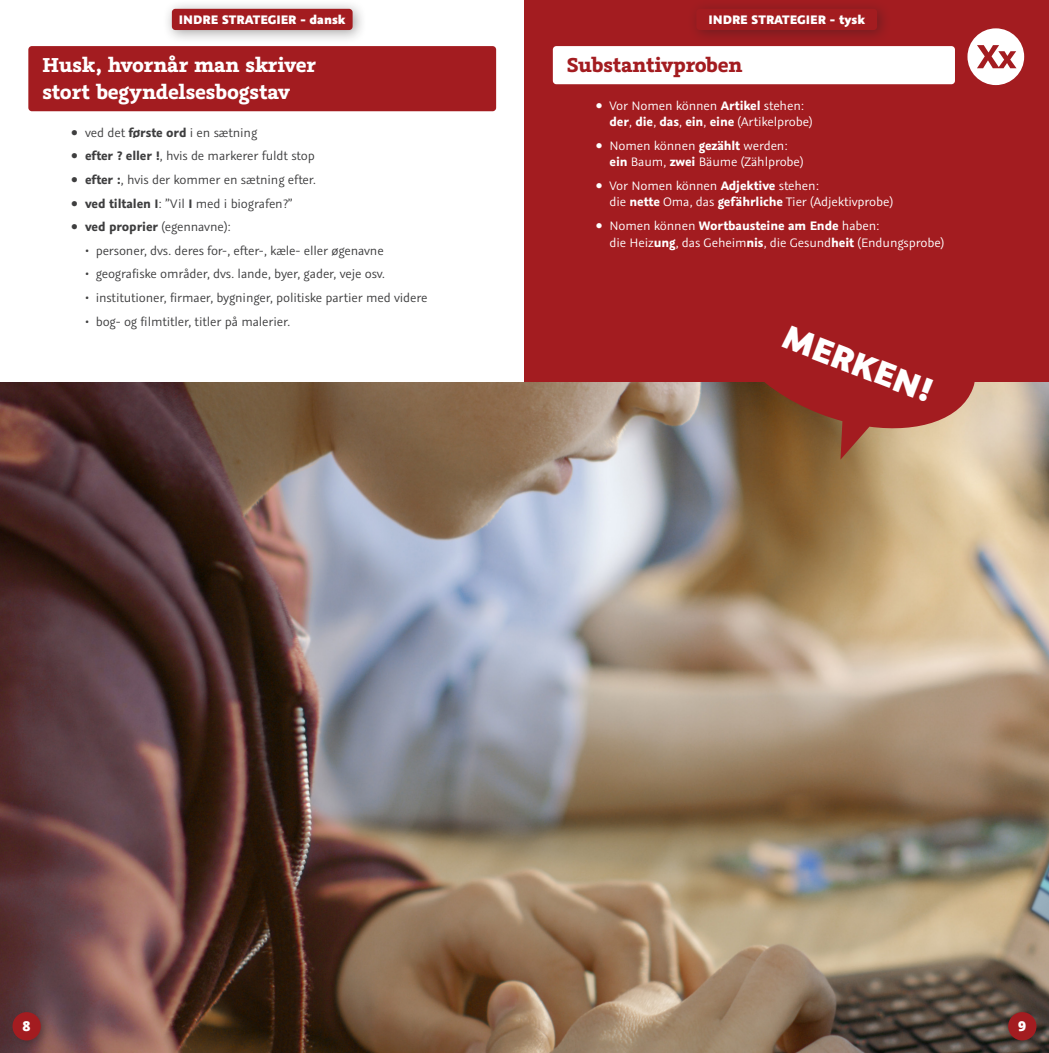
<style>
.page{position:relative;width:1049px;height:1053px;background:#fff}
.page>*{position:absolute;margin:0;border:0;box-sizing:border-box;transform-origin:0 0}
.Dansk{font:800 37.5px "Graublau Sans";color:#fff}
.Dansk_Head_1{font:700 22.5px/27px "Graublau Slab";letter-spacing:-.01em;color:#fff}
.Tysk_Head_1{font:700 22.5px "Graublau Slab";letter-spacing:-.01em;color:#a31c20}
.Dansk-2{font:13.75px "Graublau Sans";letter-spacing:-.01em;color:#3e3e3f}
.Tysk{font:13.75px/16.5px "Graublau Sans";letter-spacing:-.01em;color:#fff}
.t1{font:800 13.75px "Graublau Sans";color:#fff}
.t2{font:800 13.75px "Open Sans";color:#fff}
.s1{font-family:"Bitter";font-weight:700}
.s2{font-weight:700}
</style>
<div class="page">
<div style="left:524px;top:0;width:525px;height:1052px;background:#a31c20"></div>
<div style="left:28px;top:46px;width:468px;height:65px;background:#a31c20;border-radius:4px"></div>
<svg style="left:967px;top:28px;width:57px;height:57px"></svg>
<div style="left:163px;top:0;width:204px;height:44px;background:#231f20;opacity:.4"></div>
<div style="left:172px;top:9px;width:181px;height:21px;background:#a31c20;border-radius:4px"></div>
<div style="left:687px;top:0;width:204px;height:44px;background:#231f20;opacity:.4"></div>
<div style="left:696px;top:9px;width:181px;height:21px;background:#a31c20;border-radius:4px"></div>
<img style="left:0;top:383px;width:1049px;height:669px">
<svg style="left:709px;top:382px;width:279px;height:77px"></svg>
<div style="left:553px;top:46px;width:402px;height:38px;background:#fff;border-radius:4px"></div>
<div style="left:8px;top:1007px;width:43px;height:43px;background:#231f20;opacity:.35"></div>
<div style="left:12px;top:1012px;width:29px;height:28px;background:#a31c20;border-radius:50%"></div>
<div style="left:1003px;top:1007px;width:43px;height:43px;background:#231f20;opacity:.35"></div>
<div style="left:1008px;top:1012px;width:28px;height:28px;background:#a31c20;border-radius:50%"></div>
<p class="t1" style="left:179px;top:11px;width:168px">INDRE STRATEGIER - dansk</p>
<p class="t1" style="left:708px;top:11px;width:158px">INDRE STRATEGIER - tysk</p>
<p class="Dansk_Head_1" style="left:43px;top:51px;width:275px">Husk, hvornår man skriver stort begyndelsesbogstav</p>
<p class="Dansk-2" style="left:71px;top:124px;width:188px"><span class="s1">•</span> ved det <span class="s2">første ord</span> i en sætning</p>
<p class="Dansk-2" style="left:71px;top:148px;width:245px"><span class="s1">•</span> <span class="s2">efter ? eller !</span>, hvis de markerer fuldt stop</p>
<p class="Dansk-2" style="left:71px;top:171px;width:247px"><span class="s1">•</span> <span class="s2">efter :</span>, hvis der kommer en sætning efter.</p>
<p class="Dansk-2" style="left:71px;top:195px;width:223px"><span class="s1">•</span> <span class="s2">ved tiltalen I</span>: ”Vil <span class="s2">I</span> med i biografen?”</p>
<p class="Dansk-2" style="left:71px;top:218px;width:161px"><span class="s1">•</span> <span class="s2">ved proprier</span> (egennavne):</p>
<p class="Dansk-2" style="left:85px;top:242px;width:300px"><span class="s1">·</span> personer, dvs. deres for-, efter-, kæle- eller øgenavne</p>
<p class="Dansk-2" style="left:85px;top:266px;width:301px"><span class="s1">·</span> geografiske områder, dvs. lande, byer, gader, veje osv.</p>
<p class="Dansk-2" style="left:85px;top:289px;width:344px"><span class="s1">·</span> institutioner, firmaer, bygninger, politiske partier med videre</p>
<p class="Dansk-2" style="left:85px;top:313px;width:207px"><span class="s1">·</span> bog- og filmtitler, titler på malerier.</p>
<p class="Tysk_Head_1" style="left:567px;top:50px;width:177px">Substantivproben</p>
<p class="Tysk" style="left:609px;top:97px;width:205px;text-indent:-14px"><span class="s1">•</span> Vor Nomen können <span class="s2">Artikel</span> stehen: <span class="s2">der</span>, <span class="s2">die</span>, <span class="s2">das</span>, <span class="s2">ein</span>, <span class="s2">eine</span> (Artikelprobe)</p>
<p class="Tysk" style="left:609px;top:137px;width:196px;text-indent:-14px"><span class="s1">•</span> Nomen können <span class="s2">gezählt</span> werden: <span class="s2">ein</span> Baum, <span class="s2">zwei</span> Bäume (Zählprobe)</p>
<p class="Tysk" style="left:609px;top:177px;width:285px;text-indent:-14px"><span class="s1">•</span> Vor Nomen können <span class="s2">Adjektive</span> stehen:<br>die <span class="s2">nette</span> Oma, das <span class="s2">gefährliche</span> Tier (Adjektivprobe)</p>
<p class="Tysk" style="left:609px;top:217px;width:336px;text-indent:-14px"><span class="s1">•</span> Nomen können <span class="s2">Wortbausteine am Ende</span> haben:<br>die Heiz<span class="s2">ung</span>, das Geheim<span class="s2">nis</span>, die Gesund<span class="s2">heit</span> (Endungsprobe)</p>
<p class="Dansk" style="left:793px;top:312px;width:158px;rotate:21deg">MERKEN!</p>
<p class="t2" style="left:23px;top:1015px;width:10px">8</p>
<p class="t2" style="left:1018px;top:1015px;width:10px">9</p>
</div>
